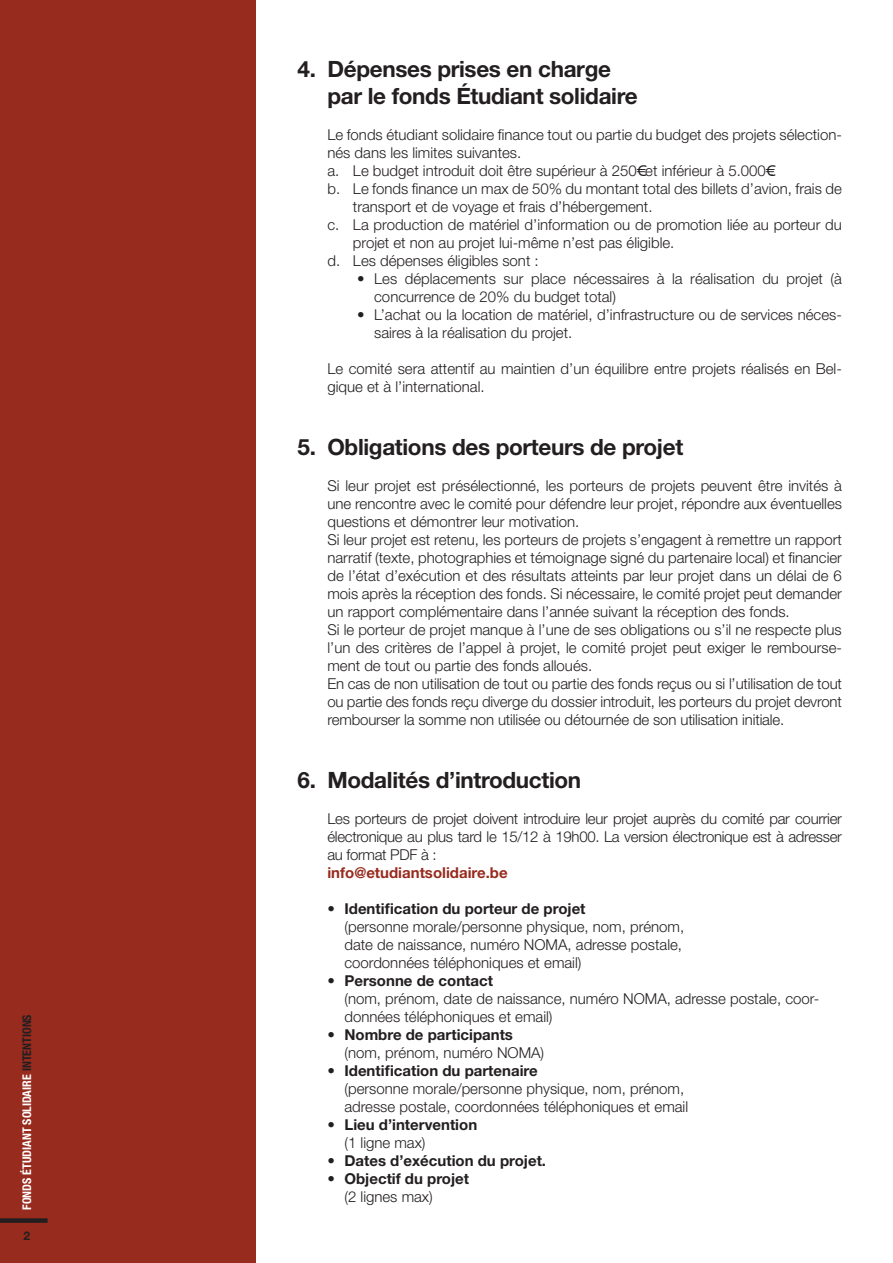
<style>
.page{position:relative;width:893px;height:1263px;background:#fff}
.page>*{position:absolute;margin:0;border:0;box-sizing:border-box;transform-origin:0 0}
.t1{font:700 22.5px/27px "Helvetica Neue";letter-spacing:-.015em;color:#231f20}
.t2{font:300 15px/18px "Helvetica Neue";color:#231f20}
.t3{font:700 15px "Helvetica Neue";color:#231f20}
.t4{font:700 15px "Helvetica Neue";color:#972b1e}
.t5{font:700 condensed 12px "Helvetica Neue LT Pro";color:#fff}
.t6{font:700 12px "Helvetica Neue LT Pro";color:#231f20}
.s1{color:#231f20}
</style>
<div class="page">
<div style="left:0;top:0;width:255px;height:1263px;background:#972b1e"></div>
<div style="left:0;top:1218px;width:48px;height:5px;background:#231f20"></div>
<p class="t5" style="left:20px;top:1210px;width:197px;rotate:-90deg">FONDS ÉTUDIANT SOLIDAIRE <span class="s1">INTENTIONS</span></p>
<p class="t6" style="left:24px;top:1228px;width:8px">2</p>
<h1 class="t1" style="left:327px;top:55px;width:312px;text-indent:-30px">4. Dépenses prises en charge par le fonds Étudiant solidaire</h1>
<p class="t2" style="left:327px;top:125px;width:516px">Le fonds étudiant solidaire finance tout ou partie du budget des projets sélection-</p>
<p class="t2" style="left:327px;top:143px;width:195px">nés dans les limites suivantes.</p>
<p class="t2" style="left:327px;top:161px;width:448px">a. Le budget introduit doit être supérieur à 250€ et inférieur à 5.000€.</p>
<p class="t2" style="left:327px;top:179px;width:516px">b. Le fonds finance un max de 50% du montant total des billets d’avion, frais de</p>
<p class="t2" style="left:353px;top:197px;width:301px">transport et de voyage et frais d’hébergement.</p>
<p class="t2" style="left:327px;top:215px;width:516px">c. La production de matériel d’information ou de promotion liée au porteur du</p>
<p class="t2" style="left:353px;top:233px;width:323px">projet et non au projet lui-même n’est pas éligible.</p>
<p class="t2" style="left:327px;top:251px;width:213px">d. Les dépenses éligibles sont :</p>
<p class="t2" style="left:374px;top:269px;width:469px;text-indent:-17px">• Les déplacements sur place nécessaires à la réalisation du projet (à concurrence de 20% du budget total)</p>
<p class="t2" style="left:374px;top:305px;width:469px;text-indent:-17px">• L’achat ou la location de matériel, d’infrastructure ou de services néces&shy;saires à la réalisation du projet.</p>
<p class="t2" style="left:327px;top:359px;width:516px">Le comité sera attentif au maintien d’un équilibre entre projets réalisés en Bel&shy;gique et à l’international.</p>
<h1 class="t1" style="left:298px;top:433px;width:387px">5. Obligations des porteurs de projet</h1>
<p class="t2" style="left:327px;top:476px;width:516px">Si leur projet est présélectionné, les porteurs de projets peuvent être invités à une rencontre avec le comité pour défendre leur projet, répondre aux éventuelles questions et démontrer leur motivation.<br>Si leur projet est retenu, les porteurs de projets s’engagent à remettre un rapport narratif (texte, photographies et témoignage signé du partenaire local) et financier de l’état d’exécution et des résultats atteints par leur projet dans un délai de 6 mois après la réception des fonds. Si nécessaire, le comité projet peut demander un rapport complémentaire dans l’année suivant la réception des fonds.<br>Si le porteur de projet manque à l’une de ses obligations ou s’il ne respecte plus l’un des critères de l’appel à projet, le comité projet peut exiger le rembourse&shy;ment de tout ou partie des fonds alloués.<br>En cas de non utilisation de tout ou partie des fonds reçus ou si l’utilisation de tout ou partie des fonds reçu diverge du dossier introduit, les porteurs du projet devront rembourser la somme non utilisée ou détournée de son utilisation initiale.</p>
<h1 class="t1" style="left:298px;top:766px;width:285px">6. Modalités d’introduction</h1>
<p class="t2" style="left:327px;top:809px;width:516px;text-align:justify">Les porteurs de projet doivent introduire leur projet auprès du comité par courrier électronique au plus tard le 15/12 à 19h00. La version électronique est à adresser au format PDF à :</p>
<p class="t4" style="left:327px;top:863px;width:182px">info@etudiantsolidaire.be</p>
<p class="t3" style="left:327px;top:899px;width:260px">• Identification du porteur de projet</p>
<p class="t2" style="left:344px;top:917px;width:341px">(personne morale/personne physique, nom, prénom, date de naissance, numéro NOMA, adresse postale, coordonnées téléphoniques et email)</p>
<p class="t3" style="left:327px;top:971px;width:167px">• Personne de contact</p>
<p class="t2" style="left:344px;top:989px;width:476px">(nom, prénom, date de naissance, numéro NOMA, adresse postale, coor&shy;données téléphoniques et email)</p>
<p class="t3" style="left:327px;top:1025px;width:187px">• Nombre de participants</p>
<p class="t2" style="left:344px;top:1043px;width:201px">(nom, prénom, numéro NOMA)</p>
<p class="t3" style="left:327px;top:1061px;width:212px">• Identification du partenaire</p>
<p class="t2" style="left:344px;top:1079px;width:345px">(personne morale/personne physique, nom, prénom, adresse postale, coordonnées téléphoniques et email</p>
<p class="t3" style="left:327px;top:1115px;width:151px">• Lieu d’intervention</p>
<p class="t2" style="left:344px;top:1133px;width:83px">(1 ligne max)</p>
<p class="t3" style="left:327px;top:1151px;width:220px">• Dates d’exécution du projet.</p>
<p class="t3" style="left:327px;top:1169px;width:143px">• Objectif du projet</p>
<p class="t2" style="left:344px;top:1187px;width:90px">(2 lignes max)</p>
</div>
